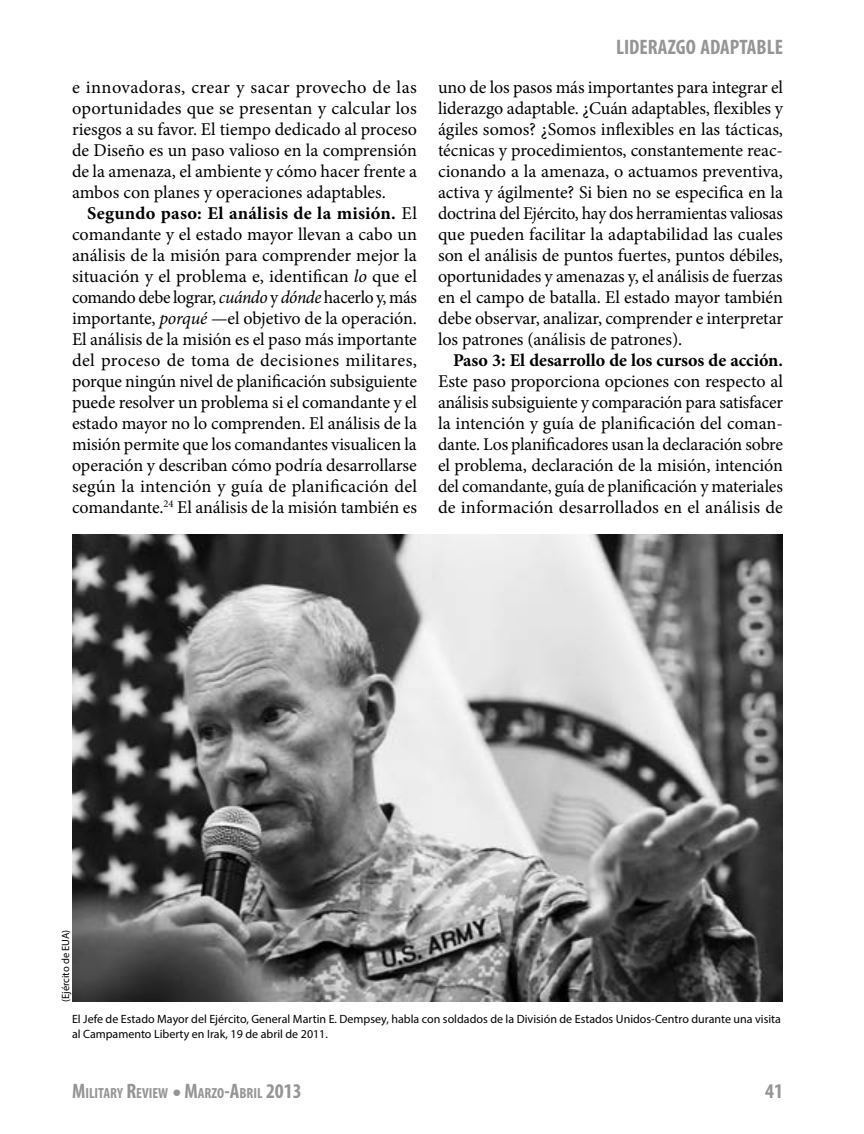
<style>
.page{position:relative;width:864px;height:1134px;background:#fff}
.page>*{position:absolute;margin:0;border:0;box-sizing:border-box;transform-origin:0 0}
.t1{font:700 condensed 21px "Myriad Pro";color:#959595}
.t2{font:700 condensed 21px "Myriad Pro";color:#959595}
.Body_Copy{font:18px/21px "Minion Pro";letter-spacing:-.005em;color:#000;text-align:justify}
.t3{font:700 condensed 14.7px "Myriad Pro";color:#959595}
.Cutline{font:12px/15px "Myriad Pro";color:#000}
.Photocredit{font:10.5px "Myriad Pro";color:#000}
.s1{font-weight:700}
.s2{font-style:italic}
.s3{font-size:21px}
.s4{font-weight:400;font-stretch:normal;font-size:31.5px}
</style>
<div class="page">
<img style="left:72px;top:534px;width:711px;height:468px">
<p class="Body_Copy" style="left:72px;top:77px;width:347px">e innovadoras, crear y sacar provecho de las oportunidades que se presentan y calcular los riesgos a su favor. El tiempo dedicado al proceso de Diseño es un paso valioso en la comprensión de la amenaza, el ambiente y cómo hacer frente a ambos con planes y operaciones adaptables.</p>
<p class="Body_Copy" style="left:72px;top:203px;width:347px;text-indent:15px"><span class="s1">Segundo paso: El análisis de la misión.</span> El comandante y el estado mayor llevan a cabo un análisis de la misión para comprender mejor la situación y el problema e, identifican <span class="s2">lo</span> que el comando debe lograr, <span class="s2">cuándo</span> y <span class="s2">dónde</span> hacerlo y, más importante, <span class="s2">porqué</span> —el objetivo de la operación.<br>El análisis de la misión es el paso más importante del proceso de toma de decisiones militares, porque ningún nivel de planificación subsiguiente puede resolver un problema si el comandante y el estado mayor no lo comprenden. El análisis de la misión permite que los comandantes visualicen la operación y describan cómo podría desarrollarse según la intención y guía de planificación del comandante.<sup>24</sup> El análisis de la misión también es</p>
<p class="t1" style="left:616px;top:34px;width:168px">LIDERAZGO ADAPTABLE</p>
<p class="Body_Copy" style="left:438px;top:77px;width:347px">uno de los pasos más importantes para integrar el liderazgo adaptable. ¿Cuán adaptables, flexibles y ágiles somos? ¿Somos inflexibles en las tácticas, técnicas y procedimientos, constantemente reac&shy;cionando a la amenaza, o actuamos preventiva, activa y ágilmente? Si bien no se especifica en la doctrina del Ejército, hay dos herramientas valiosas que pueden facilitar la adaptabilidad las cuales son el análisis de puntos fuertes, puntos débiles, oportunidades y amenazas y, el análisis de fuerzas en el campo de batalla. El estado mayor también debe observar, analizar, comprender e interpretar los patrones (análisis de patrones).</p>
<p class="Body_Copy" style="left:438px;top:350px;width:347px;text-indent:15px"><span class="s1">Paso 3: El desarrollo de los cursos de acción.<br></span>Este paso proporciona opciones con respecto al análisis subsiguiente y comparación para satisfacer la intención y guía de planificación del coman&shy;dante. Los planificadores usan la declaración sobre el problema, declaración de la misión, intención del comandante, guía de planificación y materiales de información desarrollados en el análisis de</p>
<p class="Photocredit" style="left:59px;top:1002px;width:74px;rotate:-90deg">(Ejército de EUA)</p>
<p class="Cutline" style="left:72px;top:1011px;width:711px">El Jefe de Estado Mayor del Ejército, General Martin E. Dempsey, habla con soldados de la División de Estados Unidos-Centro durante una visita al Campamento Liberty en Irak, 19 de abril de 2011.</p>
<p class="t3" style="left:72px;top:1084px;width:231px"><span class="s3">M</span>ILITARY <span class="s3">R</span>EVIEW <span class="s4">•</span><span class="s3">M</span>ARZO<span class="s3">-A</span>BRIL <span class="s3">2013</span></p>
<p class="t2" style="left:765px;top:1078px;width:19px">41</p>
</div>
